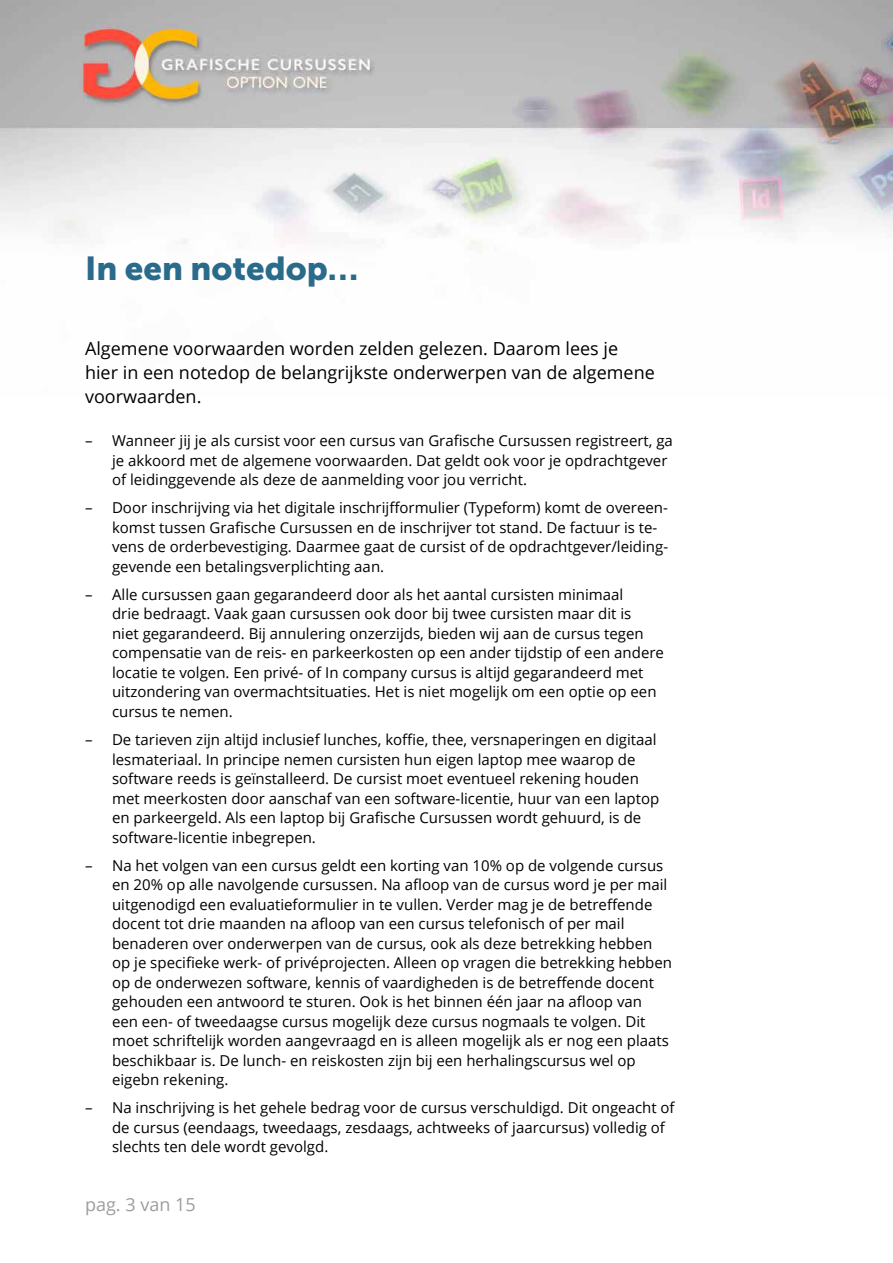
<style>
.page{position:relative;width:893px;height:1263px;background:#fff}
.page>*{position:absolute;margin:0;border:0;box-sizing:border-box;transform-origin:0 0}
.t1{font:33px "Museo Sans 900";color:#2a6a8b}
.t2{font:18px/24px "Open Sans";color:#000}
.t3{font:18px "Open Sans";color:#9d9d9c}
.t4{font:15px/19.5px "Open Sans";color:#000}
</style>
<div class="page">
<img style="left:0;top:0;width:893px;height:250px">
<h1 class="t1" style="left:85px;top:250px;width:275px">In een notedop…</h1>
<p class="t2" style="left:85px;top:336px;width:571px">Algemene voorwaarden worden zelden gelezen. Daarom lees je hier in een notedop de belangrijkste onderwerpen van de algemene voorwaarden.</p>
<p class="t4" style="left:112px;top:431px;width:562px;text-indent:-27px">– Wanneer jij je als cursist voor een cursus van Grafische Cursussen registreert, ga je akkoord met de algemene voorwaarden. Dat geldt ook voor je opdrachtgever of leidinggevende als deze de aanmelding voor jou verricht.</p>
<p class="t4" style="left:112px;top:498px;width:558px;text-indent:-27px">– Door inschrijving via het digitale inschrijfformulier (Typeform) komt de overeen&shy;komst tussen Grafische Cursussen en de inschrijver tot stand. De factuur is te&shy;vens de orderbevestiging. Daarmee gaat de cursist of de opdrachtgever/leiding&shy;gevende een betalingsverplichting aan.</p>
<p class="t4" style="left:112px;top:584px;width:553px;text-indent:-27px">– Alle cursussen gaan gegarandeerd door als het aantal cursisten minimaal<br>drie bedraagt. Vaak gaan cursussen ook door bij twee cursisten maar dit is<br>niet gegarandeerd. Bij annulering onzerzijds, bieden wij aan de cursus tegen compensatie van de reis- en parkeerkosten op een ander tijdstip of een andere locatie te volgen. Een privé- of In company cursus is altijd gegarandeerd met uitzondering van overmachtsituaties. Het is niet mogelijk om een optie op een cursus te nemen.</p>
<p class="t4" style="left:112px;top:729px;width:549px;text-indent:-27px">– De tarieven zijn altijd inclusief lunches, koffie, thee, versnaperingen en digitaal lesmateriaal. In principe nemen cursisten hun eigen laptop mee waarop de software reeds is geïnstalleerd. De cursist moet eventueel rekening houden met meerkosten door aanschaf van een software-licentie, huur van een laptop en parkeergeld. Als een laptop bij Grafische Cursussen wordt gehuurd, is de software-licentie inbegrepen.</p>
<p class="t4" style="left:112px;top:855px;width:562px;text-indent:-27px">– Na het volgen van een cursus geldt een korting van 10% op de volgende cursus en 20% op alle navolgende cursussen. Na afloop van de cursus word je per mail uitgenodigd een evaluatieformulier in te vullen. Verder mag je de betreffende docent tot drie maanden na afloop van een cursus telefonisch of per mail benaderen over onderwerpen van de cursus, ook als deze betrekking hebben op je specifieke werk- of privéprojecten. Alleen op vragen die betrekking hebben op de onderwezen software, kennis of vaardigheden is de betreffende docent gehouden een antwoord te sturen. Ook is het binnen één jaar na afloop van<br>een een- of tweedaagse cursus mogelijk deze cursus nogmaals te volgen. Dit moet schriftelijk worden aangevraagd en is alleen mogelijk als er nog een plaats beschikbaar is. De lunch- en reiskosten zijn bij een herhalingscursus wel op eigebn rekening.</p>
<p class="t4" style="left:112px;top:1097px;width:564px;text-indent:-27px">– Na inschrijving is het gehele bedrag voor de cursus verschuldigd. Dit ongeacht of de cursus (eendaags, tweedaags, zesdaags, achtweeks of jaarcursus) volledig of slechts ten dele wordt gevolgd.</p>
<p class="t3" style="left:85px;top:1192px;width:112px">pag. 3 van 15</p>
</div>
